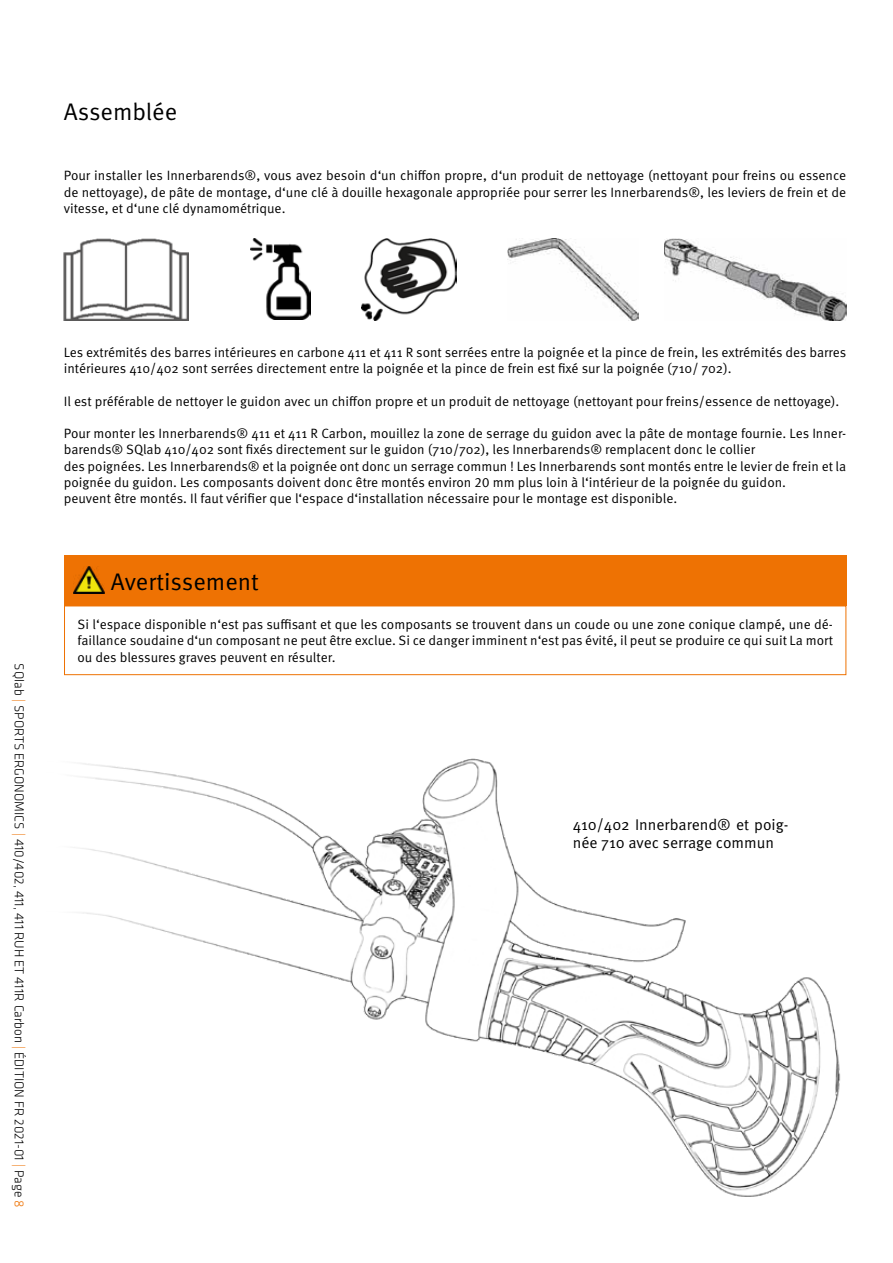
<style>
.page{position:relative;width:893px;height:1263px;background:#fff}
.page>*{position:absolute;margin:0;border:0;box-sizing:border-box;transform-origin:0 0}
.t1{font:24px "Meta OT Norm";color:#000}
.t2{font:15.6px/18.6px "Meta OT Norm";color:#000}
.t3{font:13.5px/16.2px "Meta OT Norm";color:#000;text-align:justify}
.t4{font:300 13.5px "Klavika Basic";color:#000}
.s1{color:#ee7203}
</style>
<div class="page">
<img style="left:64px;top:675px;width:782px;height:522px">
<img style="left:507px;top:239px;width:132px;height:81px">
<img style="left:64px;top:239px;width:124px;height:81px">
<img style="left:664px;top:239px;width:182px;height:82px">
<img style="left:250px;top:239px;width:60px;height:81px">
<img style="left:361px;top:239px;width:95px;height:81px">
<div style="left:64px;top:555px;width:782px;height:51px;background:#ee7203"></div>
<div style="left:64px;top:606px;width:782px;height:69px;border:1px solid #ee7203"></div>
<img style="left:74px;top:567px;width:31px;height:27px">
<h1 class="t1" style="left:64px;top:97px;width:115px">Assemblée</h1>
<p class="t3" style="left:64px;top:168px;width:784px">Pour installer les Innerbarends®, vous avez besoin d‘un chiffon propre, d‘un produit de nettoyage (nettoyant pour freins ou essence de nettoyage), de pâte de montage, d‘une clé à douille hexagonale appropriée pour serrer les Innerbarends®, les leviers de frein et de vitesse, et d‘une clé dynamométrique.</p>
<p class="t4" style="left:28px;top:663px;width:546px;rotate:90deg">SQlab <span class="s1">|</span> SPORTS ERGONOMICS <span class="s1">|</span> 410/402, 411, 411 RUH ET 411R Carbon <span class="s1">|</span> ÉDITION FR 2021-01 <span class="s1">|</span> Page <span class="s1">8</span></p>
<p class="t3" style="left:64px;top:344px;width:784px">Les extrémités des barres intérieures en carbone 411 et 411 R sont serrées entre la poignée et la pince de frein, les extrémités des barres intérieures 410/402 sont serrées directement entre la poignée et la pince de frein est fixé sur la poignée (710/ 702).</p>
<p class="t3" style="left:64px;top:393px;width:777px">Il est préférable de nettoyer le guidon avec un chiffon propre et un produit de nettoyage (nettoyant pour freins/essence de nettoyage).</p>
<p class="t3" style="left:64px;top:425px;width:784px;text-align:left">Pour monter les Innerbarends® 411 et 411 R Carbon, mouillez la zone de serrage du guidon avec la pâte de montage fournie. Les Inner&shy;barends® SQlab 410/402 sont fixés directement sur le guidon (710/702), les Innerbarends® remplacent donc le collier<br>des poignées. Les Innerbarends® et la poignée ont donc un serrage commun ! Les Innerbarends sont montés entre le levier de frein et la poignée du guidon. Les composants doivent donc être montés environ 20 mm plus loin à l‘intérieur de la poignée du guidon.<br>peuvent être montés. Il faut vérifier que l‘espace d‘installation nécessaire pour le montage est disponible.</p>
<h1 class="t1" style="left:111px;top:567px;width:149px">Avertissement</h1>
<p class="t3" style="left:78px;top:617px;width:757px">Si l‘espace disponible n‘est pas suffisant et que les composants se trouvent dans un coude ou une zone conique clampé, une dé&shy;faillance soudaine d‘un composant ne peut être exclue. Si ce danger imminent n‘est pas évité, il peut se produire ce qui suit La mort ou des blessures graves peuvent en résulter.</p>
<p class="t2" style="left:573px;top:815px;width:217px">410/402 Innerbarend® et poig&shy;née 710 avec serrage commun</p>
</div>
